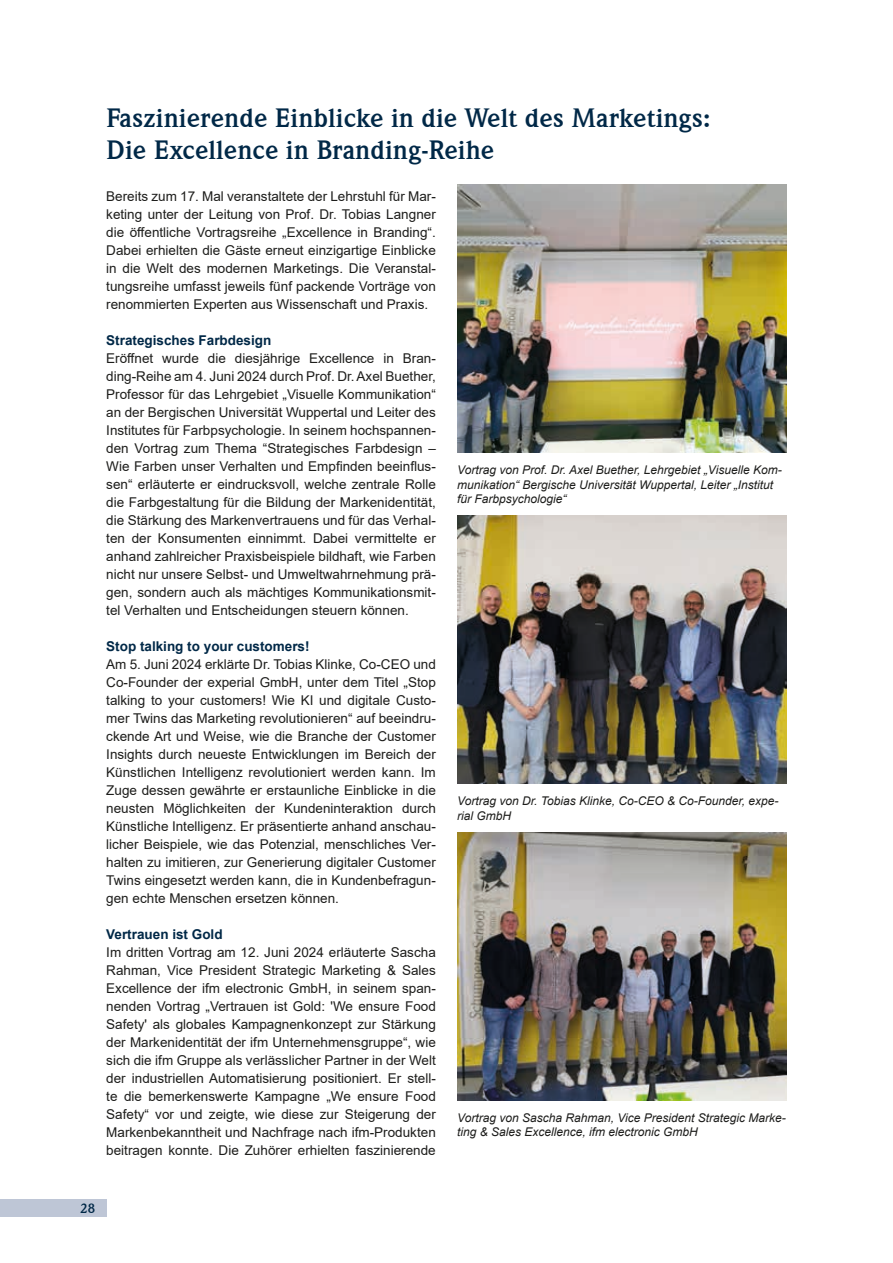
<style>
.page{position:relative;width:893px;height:1263px;background:#fff}
.page>*{position:absolute;margin:0;border:0;box-sizing:border-box;transform-origin:0 0}
.t1{font:700 27px/32.4px "Weidemann IT Cby BT";color:#002847}
.t2{font:13.5px/18px "Arial";color:#1d1d1b;text-align:justify}
.t3{font:700 13.5px "Arial";color:#002847}
.t4{font:700 13.5px "Weidemann IT Cby BT";color:#002847}
.t5{font:italic 12px/14.4px "Arial";color:#1d1d1b}
</style>
<div class="page">
<div style="left:0;top:1199px;width:106px;height:17px;background:#bec6d6"></div>
<img style="left:457px;top:185px;width:330px;height:268px">
<img style="left:457px;top:516px;width:330px;height:268px">
<img style="left:457px;top:832px;width:330px;height:268px">
<h1 class="t1" style="left:106px;top:101px;width:606px">Faszinierende Einblicke in die Welt des Marketings:<br>Die Excellence in Branding-Reihe</h1>
<p class="t2" style="left:106px;top:187px;width:331px">Bereits zum 17. Mal veranstaltete der Lehrstuhl für Mar&shy;keting unter der Leitung von Prof. Dr. Tobias Langner die öffentliche Vortragsreihe „Excellence in Branding“.<br>Dabei erhielten die Gäste erneut einzigartige Einblicke in die Welt des modernen Marketings. Die Veranstal&shy;tungsreihe umfasst jeweils fünf packende Vorträge von renommierten Experten aus Wissenschaft und Praxis.</p>
<p class="t3" style="left:106px;top:331px;width:167px">Strategisches Farbdesign</p>
<p class="t2" style="left:106px;top:349px;width:331px">Eröffnet wurde die diesjährige Excellence in Bran&shy;ding-Reihe am 4. Juni 2024 durch Prof. Dr. Axel Buether, Professor für das Lehrgebiet „Visuelle Kommunikation“ an der Bergischen Universität Wuppertal und Leiter des Institutes für Farbpsychologie. In seinem hochspannen&shy;den Vortrag zum Thema “Strategisches Farbdesign – Wie Farben unser Verhalten und Empfinden beeinflus&shy;sen“ erläuterte er eindrucksvoll, welche zentrale Rolle die Farbgestaltung für die Bildung der Markenidentität, die Stärkung des Markenvertrauens und für das Verhal&shy;ten der Konsumenten einnimmt. Dabei vermittelte er anhand zahlreicher Praxisbeispiele bildhaft, wie Farben nicht nur unsere Selbst- und Umweltwahrnehmung prä&shy;gen, sondern auch als mächtiges Kommunikationsmit&shy;tel Verhalten und Entscheidungen steuern können.</p>
<p class="t3" style="left:106px;top:637px;width:205px">Stop talking to your customers!</p>
<p class="t2" style="left:106px;top:655px;width:331px">Am 5. Juni 2024 erklärte Dr. Tobias Klinke, Co-CEO und Co-Founder der experial GmbH, unter dem Titel „Stop talking to your customers! Wie KI und digitale Custo&shy;mer Twins das Marketing revolutionieren“ auf beeindru&shy;ckende Art und Weise, wie die Branche der Customer Insights durch neueste Entwicklungen im Bereich der Künstlichen Intelligenz revolutioniert werden kann. Im Zuge dessen gewährte er erstaunliche Einblicke in die neusten Möglichkeiten der Kundeninteraktion durch Künstliche Intelligenz. Er präsentierte anhand anschau&shy;licher Beispiele, wie das Potenzial, menschliches Ver&shy;halten zu imitieren, zur Generierung digitaler Customer Twins eingesetzt werden kann, die in Kundenbefragun&shy;gen echte Menschen ersetzen können.</p>
<p class="t3" style="left:106px;top:925px;width:118px">Vertrauen ist Gold</p>
<p class="t2" style="left:106px;top:943px;width:331px">Im dritten Vortrag am 12. Juni 2024 erläuterte Sascha Rahman, Vice President Strategic Marketing &amp; Sales Excellence der ifm electronic GmbH, in seinem span&shy;nenden Vortrag „Vertrauen ist Gold: 'We ensure Food Safety' als globales Kampagnenkonzept zur Stärkung der Markenidentität der ifm Unternehmensgruppe“, wie sich die ifm Gruppe als verlässlicher Partner in der Welt der industriellen Automatisierung positioniert. Er stell&shy;te die bemerkenswerte Kampagne „We ensure Food Safety“ vor und zeigte, wie diese zur Steigerung der Markenbekanntheit und Nachfrage nach ifm-Produkten beitragen konnte. Die Zuhörer erhielten faszinierende</p>
<p class="t5" style="left:457px;top:463px;width:326px">Vortrag von Prof. Dr. Axel Buether, Lehrgebiet „Visuelle Kom&shy;munikation“ Bergische Universität Wuppertal, Leiter „Institut für Farbpsychologie“</p>
<p class="t5" style="left:457px;top:794px;width:323px">Vortrag von Dr. Tobias Klinke, Co-CEO &amp; Co-Founder, expe&shy;rial GmbH</p>
<p class="t5" style="left:457px;top:1110px;width:330px">Vortrag von Sascha Rahman, Vice President Strategic Marke&shy;ting &amp; Sales Excellence, ifm electronic GmbH</p>
<p class="t4" style="left:80px;top:1200px;width:16px">28</p>
</div>
